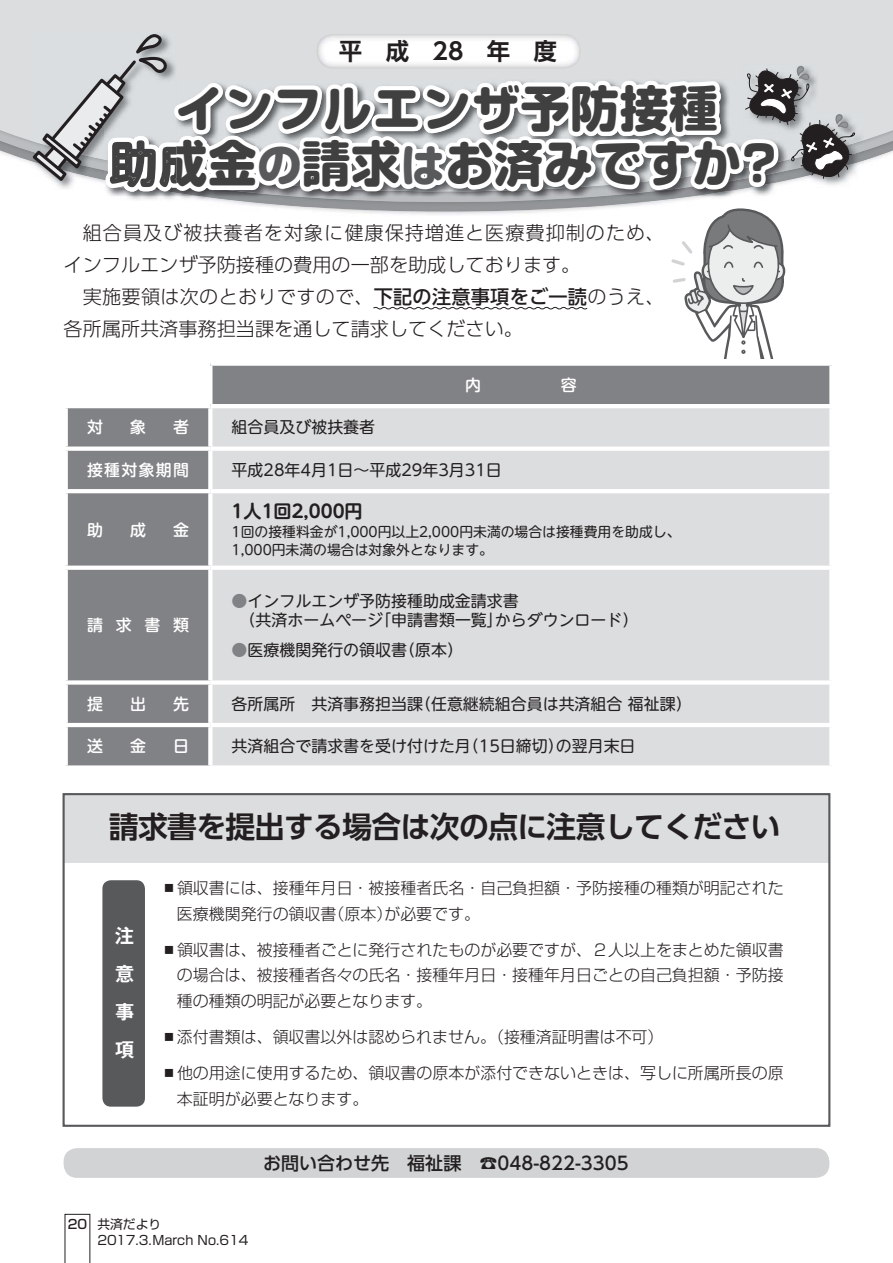
<style>
.page{position:relative;width:893px;height:1263px;background:#fff}
.page>*{position:absolute;margin:0;border:0;box-sizing:border-box;transform-origin:0 0}
.t1{font:48.9px/55.3px "Soft Go Std Heavy 90 pv RKSJ H";letter-spacing:.01em;color:#404041;text-align:center}
.t2{font:29.7px "UD Shin Go Pro De Bold 90 pv RKSJ H";letter-spacing:-.02em;color:#231f20}
.t3{font:23.4px "UD Shin Go Pro De Bold 90 pv RKSJ H";color:#231f20}
.t4{font:19.2px/32px "UD Shin Go Pro Light 90 pv RKSJ H";letter-spacing:.05em;color:#231f20}
.t5{font:19.2px/32px "UD Shin Go Pro Light 90 pv RKSJ H";color:#231f20}
.t6{font:19.2px/38.2px "Gothic MB101 Pro De Bold 90 pv RKSJ V";color:#fff;text-align:justify}
.t7{font:18px "UD Shin Go Pro Medium 90 pv RKSJ H";color:#231f20}
.t8{font:18px "UD Shin M Go Pro De Bold 90 pv RKSJ H";color:#231f20}
.t9{font:15.9px/25.5px "Shin Go Pro Light 90 pv RKSJ H";color:#231f20}
.t10{font:15.9px/19.2px "UD Shin M Go Pro Regular 90 pv RKSJ H";color:#231f20}
.t11{font:15.9px "UD Shin M Go Pro Medium 90 pv RKSJ H";letter-spacing:.08em;color:#fff}
.t12{font:13.8px/18px "UD Shin M Go Pro Regular 90 pv RKSJ H";color:#231f20}
.t13{font:12.75px/15.9px "Shin Go Pro Regular 90 pv RKSJ H";color:#231f20}
.t14{font:12.75px "Shin Go Pro Medium 90 pv RKSJ H";color:#231f20}
.s1{font-size:43.95px;color:#fff}
.s2{color:#fff}
.s3{font-family:"UD Shin Go Pro Medium 90 pv RKSJ H"}
.s4{color:#808285}
</style>
<div class="page">
<svg style="left:266px;top:207px;width:363px;height:5px"></svg>
<img style="left:244px;top:202px;width:404px;height:5px">
<div style="left:0;top:0;width:892px;height:183px;background:#dcddde"></div>
<div style="left:64px;top:794px;width:765px;height:68px;background:#dcddde"></div>
<div style="left:63px;top:793px;width:767px;height:334px;border:2px solid #58595b"></div>
<div style="left:64px;top:1148px;width:765px;height:30px;background:#d1d3d4;border-radius:14px"></div>
<svg style="left:373px;top:306px;width:215px;height:4px"></svg>
<div style="left:210px;top:364px;width:621px;height:42px;background:#808285"></div>
<div style="left:68px;top:408px;width:140px;height:357px;background:#808285"></div>
<div style="left:212px;top:408px;width:617px;height:315px;background:#dcddde"></div>
<div style="left:210px;top:725px;width:621px;height:43px;background:#dcddde"></div>
<div style="left:210px;top:361px;width:623px;height:5px;background:#fff"></div>
<hr style="left:208px;top:366px;width:4px;height:38px;background:#fff">
<svg style="left:829px;top:366px;width:2px;height:38px"></svg>
<svg style="left:66px;top:408px;width:2px;height:39px"></svg>
<hr style="left:210px;top:404px;width:623px;height:4px;background:#fff">
<svg style="left:208px;top:408px;width:3px;height:39px"></svg>
<svg style="left:829px;top:408px;width:1px;height:39px"></svg>
<svg style="left:66px;top:447px;width:144px;height:4px"></svg>
<svg style="left:67px;top:451px;width:1px;height:38px"></svg>
<hr style="left:210px;top:447px;width:623px;height:4px;background:#fff">
<svg style="left:208px;top:451px;width:1px;height:38px"></svg>
<svg style="left:829px;top:451px;width:1px;height:38px"></svg>
<hr style="left:64px;top:489px;width:146px;height:4px;background:#fff">
<svg style="left:66px;top:493px;width:2px;height:73px"></svg>
<hr style="left:210px;top:489px;width:623px;height:4px;background:#fff">
<svg style="left:208px;top:493px;width:3px;height:73px"></svg>
<svg style="left:829px;top:493px;width:1px;height:73px"></svg>
<svg style="left:66px;top:566px;width:144px;height:4px"></svg>
<svg style="left:67px;top:570px;width:1px;height:110px"></svg>
<hr style="left:210px;top:566px;width:623px;height:4px;background:#fff">
<svg style="left:208px;top:570px;width:1px;height:110px"></svg>
<svg style="left:829px;top:570px;width:1px;height:110px"></svg>
<div style="left:64px;top:680px;width:146px;height:5px;background:#fff"></div>
<svg style="left:66px;top:685px;width:2px;height:38px"></svg>
<div style="left:210px;top:680px;width:623px;height:5px;background:#fff"></div>
<svg style="left:208px;top:685px;width:2px;height:38px"></svg>
<svg style="left:829px;top:685px;width:1px;height:38px"></svg>
<hr style="left:64px;top:723px;width:146px;height:4px;background:#fff">
<svg style="left:66px;top:727px;width:2px;height:38px"></svg>
<hr style="left:210px;top:723px;width:623px;height:4px;background:#fff">
<svg style="left:208px;top:727px;width:4px;height:38px"></svg>
<svg style="left:829px;top:727px;width:2px;height:38px"></svg>
<div style="left:64px;top:765px;width:769px;height:5px;background:#fff"></div>
<img style="left:107px;top:192px;width:620px;height:8px">
<img style="left:198px;top:196px;width:497px;height:5px">
<img style="left:288px;top:196px;width:316px;height:5px">
<img style="left:207px;top:191px;width:565px;height:5px">
<img style="left:721px;top:79px;width:67px;height:112px">
<div style="left:102px;top:880px;width:43px;height:227px;background:#58595b;border-radius:9px"></div>
<img style="left:743px;top:79px;width:1px;height:55px">
<img style="left:31px;top:32px;width:145px;height:128px">
<svg style="left:33px;top:33px;width:688px;height:159px"></svg>
<img style="left:789px;top:112px;width:75px;height:73px">
<img style="left:789px;top:170px;width:75px;height:10px">
<img style="left:855px;top:140px;width:9px;height:30px">
<svg style="left:744px;top:65px;width:111px;height:114px;background:#97989a"></svg>
<svg style="left:671px;top:208px;width:115px;height:151px"></svg>
<svg style="left:65px;top:1214px;width:25px;height:49px"></svg>
<h3 class="t3" style="left:339px;top:43px;width:219px">平　成　28　年　度</h3>
<h1 class="t1" style="left:109px;top:88px;width:676px">インフルエンザ予防接種<br>助成金<span class="s1">の</span><span class="s2">請</span>求<span class="s1">は</span><span class="s2">お</span>済みですか？</h1>
<p class="t4" style="left:64px;top:220px;width:602px;text-indent:19px">組合員及び被扶養者を対象に健康保持増進と医療費抑制のため、インフルエンザ予防接種の費用の一部を助成しております。</p>
<p class="t5" style="left:64px;top:283px;width:602px;text-indent:19px">実施要領は次のとおりですので、<span class="s3">下記の注意事項をご一読</span>のうえ、各所属所共済事務担当課を通して請求してください。</p>
<p class="t11" style="left:87px;top:422px;width:17px">対</p>
<p class="t11" style="left:130px;top:422px;width:17px">象</p>
<p class="t11" style="left:173px;top:422px;width:17px">者</p>
<p class="t10" style="left:232px;top:420px;width:145px">組合員及び被扶養者</p>
<p class="t11" style="left:87px;top:464px;width:104px">接種対象期間</p>
<p class="t10" style="left:232px;top:463px;width:272px">平成28年4月1日～平成29年3月31日</p>
<p class="t11" style="left:87px;top:524px;width:17px">助</p>
<p class="t11" style="left:130px;top:524px;width:17px">成</p>
<p class="t11" style="left:173px;top:524px;width:17px">金</p>
<p class="t11" style="left:87px;top:619px;width:104px">請求書類</p>
<p class="t8" style="left:232px;top:504px;width:132px">1人1回2,000円</p>
<p class="t12" style="left:232px;top:525px;width:450px">1回の接種料金が1,000円以上2,000円未満の場合は接種費用を助成し、<br>1,000円未満の場合は対象外となります。</p>
<p class="t10" style="left:239px;top:593px;width:400px;text-indent:-8px"><span class="s4">●</span>インフルエンザ予防接種助成金請求書<br>（共済ホームページ「申請書類一覧」からダウンロード）</p>
<p class="t10" style="left:232px;top:642px;width:233px"><span class="s4">●</span>医療機関発行の領収書（原本）</p>
<p class="t11" style="left:87px;top:698px;width:17px">提</p>
<p class="t11" style="left:130px;top:698px;width:17px">出</p>
<p class="t11" style="left:173px;top:698px;width:17px">先</p>
<p class="t10" style="left:232px;top:696px;width:461px">各所属所　共済事務担当課（任意継続組合員は共済組合 福祉課）</p>
<p class="t11" style="left:87px;top:740px;width:17px">送</p>
<p class="t11" style="left:130px;top:740px;width:17px">金</p>
<p class="t11" style="left:173px;top:740px;width:17px">日</p>
<p class="t10" style="left:232px;top:739px;width:405px">共済組合で請求書を受け付けた月（15日締切）の翌月末日</p>
<h2 class="t2" style="left:109px;top:816px;width:673px">請求書を提出する場合は次の点に注意してください</h2>
<p class="t6" style="left:115px;top:919px;width:20px">注意事項</p>
<p class="t9" style="left:177px;top:878px;width:608px;text-indent:-16px">■領収書には、接種年月日・被接種者氏名・自己負担額・予防接種の種類が明記された医療機関発行の領収書（原本）が必要です。</p>
<p class="t9" style="left:177px;top:939px;width:608px;text-align:justify;text-indent:-16px">■領収書は、被接種者ごとに発行されたものが必要ですが、２人以上をまとめた領収書の場合は、被接種者各々の氏名・接種年月日・接種年月日ごとの自己負担額・予防接種の種類の明記が必要となります。</p>
<p class="t9" style="left:161px;top:1027px;width:504px">■添付書類は、領収書以外は認められません。（接種済証明書は不可）</p>
<p class="t9" style="left:177px;top:1063px;width:608px;text-indent:-16px">■他の用途に使用するため、領収書の原本が添付できないときは、写しに所属所長の原本証明が必要となります。</p>
<p class="t7" style="left:263px;top:1156px;width:367px">お問い合わせ先　福祉課　☎048-822-3305</p>
<p class="t14" style="left:68px;top:1220px;width:21px">20</p>
<p class="t13" style="left:97px;top:1218px;width:152px">共済だより<br>2017.3.March No.614</p>
</div>
